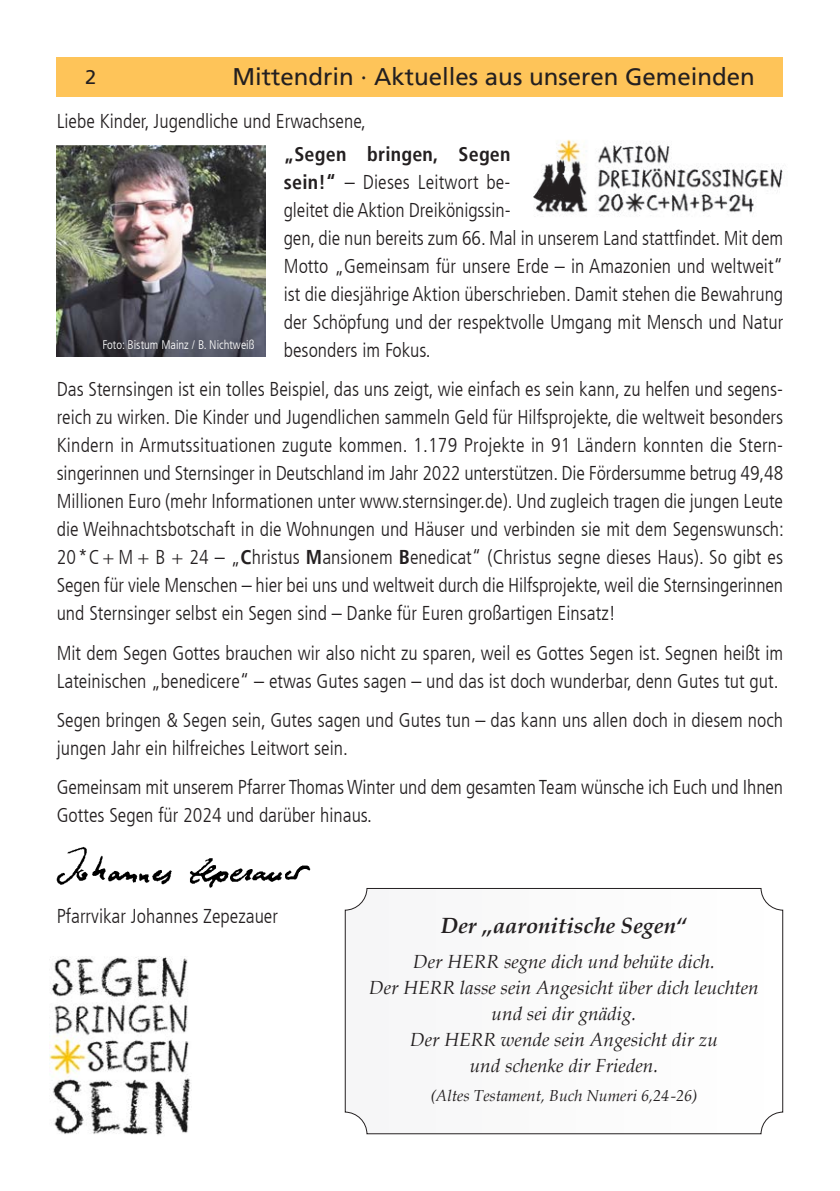
<style>
.page{position:relative;width:840px;height:1191px;background:#fff}
.page>*{position:absolute;margin:0;border:0;box-sizing:border-box;transform-origin:0 0}
.t1{font:24px "Frutiger LT";color:#231f20}
.t2{font:italic 700 22px "Book Antiqua";color:#231f20}
.t3{font:300 condensed 20px/28px "Frutiger LT";color:#231f20}
.t4{font:20px "Frutiger LT";color:#231f20}
.t5{font:italic 19px "Book Antiqua";color:#231f20}
.t6{font:italic 16px "Book Antiqua";color:#231f20}
.t7{font:300 condensed 12.4px "Frutiger LT";color:#fff}
.s1{font-weight:700}
</style>
<div class="page">
<div style="left:57px;top:57px;width:725px;height:39px;background:#fec459"></div>
<img style="left:56px;top:846px;width:255px;height:42px">
<img style="left:57px;top:146px;width:208px;height:211px">
<div style="left:344px;top:888px;width:438px;height:246px;border:2px solid #231f20;border-radius:22px"></div>
<img style="left:49px;top:957px;width:142px;height:178px">
<img style="left:533px;top:139px;width:250px;height:77px">
<p class="t4" style="left:85px;top:66px;width:13px">2</p>
<p class="t1" style="left:232px;top:62px;width:523px">Mittendrin · Aktuelles aus unseren Gemeinden</p>
<p class="t3" style="left:57px;top:108px;width:310px">Liebe Kinder, Jugendliche und Erwachsene,</p>
<p class="t3" style="left:284px;top:140px;width:500px"><span class="s1">„Segen bringen, Segen<br>sein!“</span> – Dieses Leitwort be-<br>gleitet die Aktion Dreikönigssin-<br>gen, die nun bereits zum 66. Mal in unserem Land stattfindet. Mit dem Motto „Gemeinsam für unsere Erde – in Amazonien und weltweit“ ist die diesjährige Aktion überschrieben. Damit stehen die Bewahrung der Schöpfung und der respektvolle Umgang mit Mensch und Natur besonders im Fokus.</p>
<p class="t3" style="left:57px;top:375px;width:728px;text-align:justify">Das Sternsingen ist ein tolles Beispiel, das uns zeigt, wie einfach es sein kann, zu helfen und segens&shy;reich zu wirken. Die Kinder und Jugendlichen sammeln Geld für Hilfsprojekte, die weltweit besonders Kindern in Armutssituationen zugute kommen. 1.179 Projekte in 91 Ländern konnten die Stern - singerinnen und Sternsinger in Deutschland im Jahr 2022 unterstützen. Die Fördersumme betrug 49,48<br>Millionen Euro (mehr Informationen unter www.sternsinger.de). Und zugleich tragen die jungen Leute die Weihnachtsbotschaft in die Wohnungen und Häuser und verbinden sie mit dem Segenswunsch:<br>20*C + M + B + 24 – „<span class="s1">C</span>hristus <span class="s1">M</span>ansionem <span class="s1">B</span>enedicat“ (Christus segne dieses Haus). So gibt es Segen für viele Menschen – hier bei uns und weltweit durch die Hilfsprojekte, weil die Sternsingerinnen und Sternsinger selbst ein Segen sind – Danke für Euren großartigen Einsatz!</p>
<p class="t3" style="left:57px;top:639px;width:727px">Mit dem Segen Gottes brauchen wir also nicht zu sparen, weil es Gottes Segen ist. Segnen heißt im<br>Lateinischen „benedicere“ – etwas Gutes sagen – und das ist doch wunderbar, denn Gutes tut gut.</p>
<p class="t3" style="left:57px;top:706px;width:727px">Segen bringen &amp; Segen sein, Gutes sagen und Gutes tun – das kann uns allen doch in diesem noch jungen Jahr ein hilfreiches Leitwort sein.</p>
<p class="t3" style="left:57px;top:773px;width:727px">Gemeinsam mit unserem Pfarrer Thomas Winter und dem gesamten Team wünsche ich Euch und Ihnen<br>Gottes Segen für 2024 und darüber hinaus.</p>
<p class="t7" style="left:102px;top:337px;width:153px">Foto: Bistum Mainz / B. Nichtweiß</p>
<p class="t3" style="left:57px;top:902px;width:223px">Pfarrvikar Johannes Zepezauer</p>
<p class="t2" style="left:441px;top:913px;width:247px">Der „aaronitische Segen“</p>
<p class="t5" style="left:413px;top:950px;width:303px">Der HERR segne dich und behüte dich.</p>
<p class="t5" style="left:369px;top:976px;width:391px">Der HERR lasse sein Angesicht über dich leuchten</p>
<p class="t5" style="left:491px;top:1002px;width:146px">und sei dir gnädig.</p>
<p class="t5" style="left:410px;top:1028px;width:309px">Der HERR wende sein Angesicht dir zu</p>
<p class="t5" style="left:469px;top:1054px;width:190px">und schenke dir Frieden.</p>
<p class="t6" style="left:430px;top:1085px;width:268px">(Altes Testament, Buch Numeri 6,24-26)</p>
</div>
